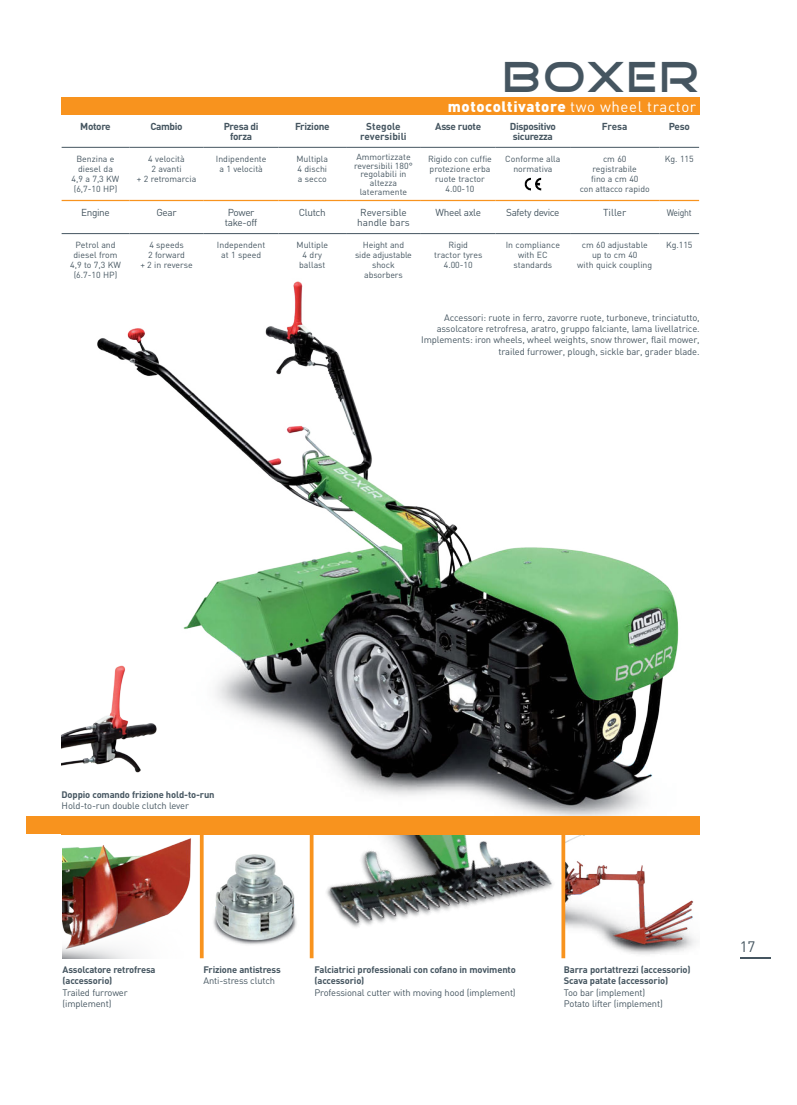
<style>
.page{position:relative;width:797px;height:1105px;background:#fff}
.page>*{position:absolute;margin:0;border:0;box-sizing:border-box;transform-origin:0 0}
.t1{font:900 15px "DIN";letter-spacing:.04em;color:#fff}
.t2{font:15px "DIN";color:#455560}
.t3{font:700 10px/10px "DIN";letter-spacing:-.035em;color:#455560;text-align:center}
.t4{font:10px/10px "DIN";letter-spacing:-.035em;color:#455560}
.t5{font:10px/10px "DIN";color:#455560}
.t6{font:700 10px/10px "DIN";color:#455560;text-align:center}
.t7{font:9.38px/11.2px "DIN";letter-spacing:-.015em;color:#455560}
.t8{font:700 9.38px/11.2px "DIN";letter-spacing:-.015em;color:#455560}
.t9{font:9.38px "DIN";letter-spacing:-.015em;color:#455560;scale:.92 1}
.t10{font:8.75px/10px "DIN";color:#455560;text-align:center}
.s1{font-weight:400}
</style>
<div class="page">
<div style="left:62px;top:97px;width:637px;height:18px;background:#f8931e"></div>
<hr style="left:739px;top:957px;width:31px;height:1px;background:#455560">
<img style="left:313px;top:834px;width:248px;height:124px">
<img style="left:565px;top:834px;width:134px;height:124px">
<img style="left:213px;top:854px;width:84px;height:91px">
<img style="left:97px;top:281px;width:603px;height:546px">
<hr style="left:62px;top:147px;width:67px;height:1px;background:#455560">
<hr style="left:129px;top:147px;width:75px;height:1px;background:#455560">
<hr style="left:204px;top:147px;width:74px;height:1px;background:#455560">
<hr style="left:278px;top:147px;width:68px;height:1px;background:#455560">
<hr style="left:346px;top:147px;width:75px;height:1px;background:#455560">
<hr style="left:421px;top:147px;width:74px;height:1px;background:#455560">
<hr style="left:495px;top:147px;width:75px;height:1px;background:#455560">
<hr style="left:570px;top:147px;width:89px;height:1px;background:#455560">
<hr style="left:659px;top:147px;width:40px;height:1px;background:#455560">
<hr style="left:62px;top:200px;width:67px;height:1px;background:#f8931e">
<hr style="left:129px;top:200px;width:75px;height:1px;background:#f8931e">
<hr style="left:204px;top:200px;width:74px;height:1px;background:#f8931e">
<hr style="left:278px;top:200px;width:68px;height:1px;background:#f8931e">
<hr style="left:346px;top:200px;width:75px;height:1px;background:#f8931e">
<hr style="left:421px;top:200px;width:74px;height:1px;background:#f8931e">
<hr style="left:495px;top:200px;width:75px;height:1px;background:#f8931e">
<hr style="left:570px;top:200px;width:89px;height:1px;background:#f8931e">
<hr style="left:659px;top:200px;width:40px;height:1px;background:#f8931e">
<img style="left:524px;top:177px;width:18px;height:14px">
<hr style="left:62px;top:233px;width:67px;height:1px;background:#455560">
<hr style="left:129px;top:233px;width:75px;height:1px;background:#455560">
<hr style="left:204px;top:233px;width:74px;height:1px;background:#455560">
<hr style="left:278px;top:233px;width:68px;height:1px;background:#455560">
<hr style="left:346px;top:233px;width:75px;height:1px;background:#455560">
<hr style="left:421px;top:233px;width:74px;height:1px;background:#455560">
<hr style="left:495px;top:233px;width:75px;height:1px;background:#455560">
<hr style="left:570px;top:233px;width:89px;height:1px;background:#455560">
<hr style="left:659px;top:233px;width:40px;height:1px;background:#455560">
<svg style="left:561px;top:834px;width:4px;height:124px"></svg>
<hr style="left:310px;top:832px;width:3px;height:126px;background:#f8931e">
<svg style="left:200px;top:834px;width:4px;height:124px"></svg>
<img style="left:62px;top:658px;width:97px;height:124px">
<img style="left:62px;top:834px;width:134px;height:124px">
<div style="left:27px;top:816px;width:672px;height:18px;background:#f8931e"></div>
<h1 class="t1" style="left:448px;top:98px;width:250px">motocoltivatore <span class="s1">two wheel tractor</span></h1>
<p class="t3" style="left:80px;top:122px;width:32px">Motore</p>
<p class="t3" style="left:150px;top:122px;width:34px">Cambio</p>
<p class="t3" style="left:224px;top:122px;width:36px">Presa di forza</p>
<p class="t3" style="left:295px;top:122px;width:36px">Frizione</p>
<p class="t6" style="left:360px;top:122px;width:48px">Stegole reversibili</p>
<p class="t3" style="left:435px;top:122px;width:47px">Asse ruote</p>
<p class="t3" style="left:510px;top:122px;width:48px">Dispositivo sicurezza</p>
<p class="t3" style="left:602px;top:122px;width:27px">Fresa</p>
<p class="t3" style="left:668px;top:122px;width:23px">Peso</p>
<p class="t10" style="left:72px;top:154px;width:49px">Benzina e diesel da<br>4,9 a 7,3 KW (6,7-10 HP)</p>
<p class="t10" style="left:137px;top:154px;width:61px">4 velocità<br>2 avanti<br>+ 2 retromarcia</p>
<p class="t10" style="left:216px;top:154px;width:52px">Indipendente a 1 velocità</p>
<p class="t10" style="left:296px;top:154px;width:33px;text-align:justify">Multipla 4 dischi a secco</p>
<p class="t10" style="left:354px;top:153px;width:60px;line-height:8.8px">Ammortizzate reversibili 180° regolabili in altezza lateramente</p>
<p class="t10" style="left:428px;top:154px;width:65px">Rigido con cuffie protezione erba ruote tractor<br>4.00-10</p>
<p class="t10" style="left:505px;top:154px;width:57px">Conforme alla normativa</p>
<p class="t10" style="left:579px;top:154px;width:71px">cm 60 registrabile<br>fino a cm 40<br>con attacco rapido</p>
<p class="t10" style="left:664px;top:154px;width:30px">Kg. 115</p>
<p class="t4" style="left:81px;top:208px;width:30px">Engine</p>
<p class="t4" style="left:156px;top:208px;width:22px">Gear</p>
<p class="t4" style="left:225px;top:208px;width:34px">Power take-off</p>
<p class="t4" style="left:299px;top:208px;width:28px">Clutch</p>
<p class="t5" style="left:357px;top:208px;width:54px">Reversible handle bars</p>
<p class="t4" style="left:435px;top:208px;width:47px">Wheel axle</p>
<p class="t4" style="left:506px;top:208px;width:55px">Safety device</p>
<p class="t4" style="left:603px;top:208px;width:25px">Tiller</p>
<p class="t9" style="left:667px;top:208px;width:28px">Weight</p>
<p class="t10" style="left:70px;top:240px;width:52px">Petrol and diesel from<br>4,9 to 7,3 KW (6.7-10 HP)</p>
<p class="t10" style="left:140px;top:240px;width:54px">4 speeds<br>2 forward<br>+ 2 in reverse</p>
<p class="t10" style="left:217px;top:240px;width:50px">Independent at 1 speed</p>
<p class="t10" style="left:296px;top:240px;width:33px">Multiple<br>4 dry ballast</p>
<p class="t10" style="left:355px;top:240px;width:58px">Height and side adjustable shock absorbers</p>
<p class="t10" style="left:434px;top:240px;width:50px">Rigid<br>tractor tyres<br>4.00-10</p>
<p class="t10" style="left:506px;top:240px;width:56px">In compliance with EC standards</p>
<p class="t10" style="left:577px;top:240px;width:77px">cm 60 adjustable up to cm 40<br>with quick coupling</p>
<p class="t10" style="left:666px;top:240px;width:28px">Kg.115</p>
<p class="t7" style="left:421px;top:313px;width:280px;text-align:right">Accessori: ruote in ferro, zavorre ruote, turboneve, trinciatutto, assolcatore retrofresa, aratro, gruppo falciante, lama livellatrice.<br>Implements: iron wheels, wheel weights, snow thrower, flail mower, trailed furrower, plough, sickle bar, grader blade.</p>
<p class="t8" style="left:62px;top:789px;width:154px">Doppio comando frizione hold-to-run</p>
<p class="t7" style="left:62px;top:801px;width:129px">Hold-to-run double clutch lever</p>
<p class="t8" style="left:62px;top:965px;width:95px">Assolcatore retrofresa (accessorio)</p>
<p class="t7" style="left:62px;top:987px;width:67px">Trailed furrower (implement)</p>
<p class="t8" style="left:203px;top:965px;width:79px">Frizione antistress</p>
<p class="t7" style="left:203px;top:976px;width:73px">Anti-stress clutch</p>
<p class="t8" style="left:314px;top:965px;width:203px">Falciatrici professionali con cofano in movimento (accessorio)</p>
<p class="t7" style="left:314px;top:987px;width:203px">Professional cutter with moving hood (implement)</p>
<p class="t8" style="left:564px;top:965px;width:128px">Barra portattrezzi (accessorio)<br>Scava patate (accessorio)</p>
<p class="t7" style="left:564px;top:987px;width:100px">Too bar (implement)<br>Potato lifter (implement)</p>
<h1 class="t2" style="left:739px;top:940px;width:17px">17</h1>
</div>
